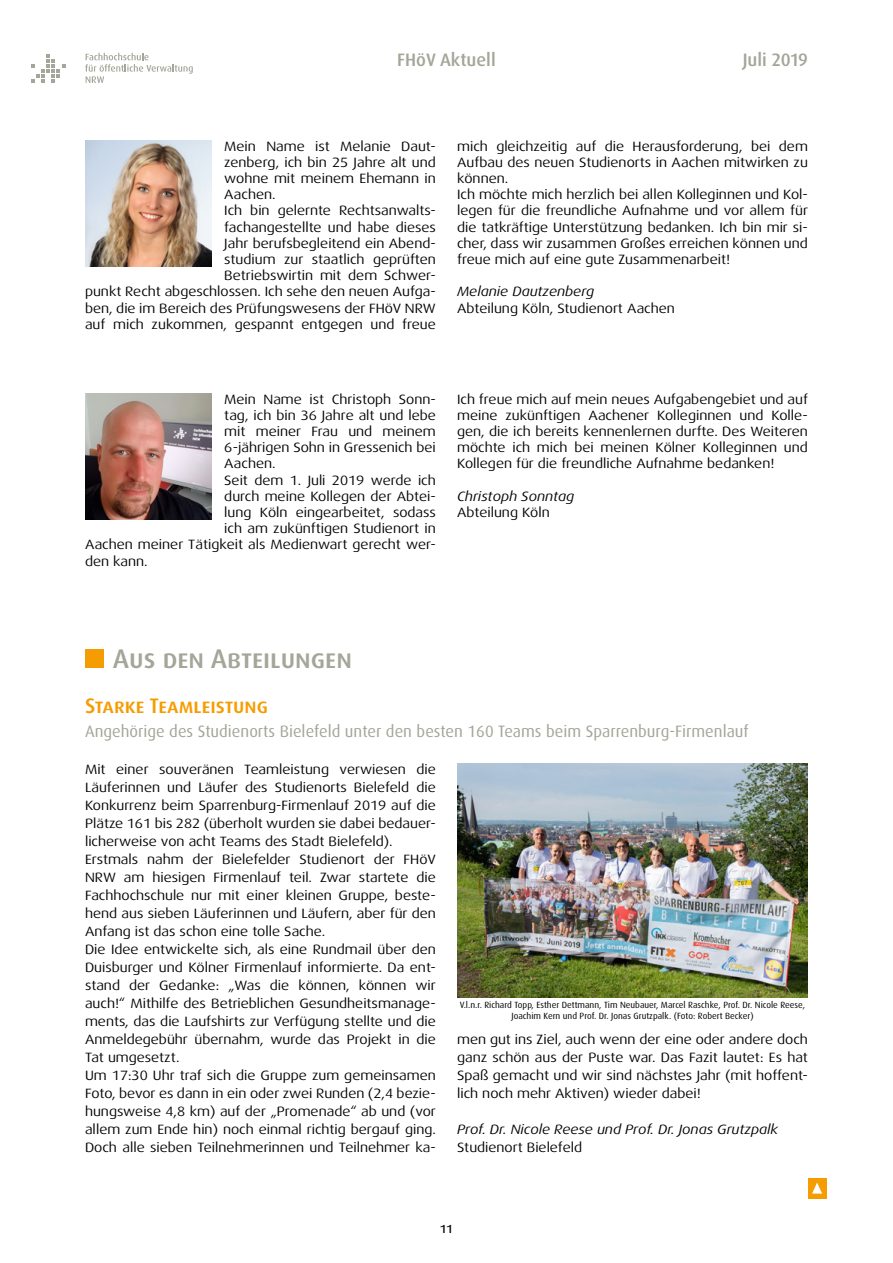
<style>
.page{position:relative;width:893px;height:1263px;background:#fff}
.page>*{position:absolute;margin:0;border:0;box-sizing:border-box;transform-origin:0 0}
.t1{font:500 27px "Dax OT";color:#a3a698}
.t2{font:500 21px "Dax OT";color:#f59c00}
.t3{font:500 18px "Dax OT";color:#a3a698}
.t4{font:16.5px "Dax";color:#a3a698}
.t5{font:15px "Dax Regular Caps";color:#000}
.t6{font:13.5px/16.2px "Dax Wide";color:#000;text-align:justify}
.t7{font:italic 13.5px "Dax Wide";color:#000}
.t8{font:9px/10.8px "Dax";color:#000;text-align:center}
</style>
<div class="page">
<div style="left:808px;top:1178px;width:18px;height:20px;background:#f59c00"></div>
<svg style="left:812px;top:1182px;width:10px;height:11px"></svg>
<svg style="left:31px;top:54px;width:34px;height:29px"></svg>
<svg style="left:85px;top:53px;width:108px;height:30px"></svg>
<img style="left:85px;top:140px;width:127px;height:127px">
<img style="left:85px;top:393px;width:127px;height:127px">
<div style="left:85px;top:649px;width:19px;height:18px;background:#f59c00"></div>
<img style="left:457px;top:763px;width:351px;height:234px">
<h3 class="t3" style="left:397px;top:49px;width:100px">FHöV Aktuell</h3>
<h3 class="t3" style="left:743px;top:49px;width:67px">Juli 2019</h3>
<p class="t6" style="left:224px;top:138px;width:213px">Mein Name ist Melanie Daut&shy;zenberg, ich bin 25 Jahre alt und wohne mit meinem Ehemann in Aachen.</p>
<p class="t6" style="left:85px;top:203px;width:352px;text-align:right">Ich bin gelernte Rechtsanwalts-<br>fachangestellte und habe dieses<br>Jahr berufsbegleitend ein Abend-<br>studium zur staatlich geprüften<br>Betriebswirtin mit dem Schwer-<br>punkt Recht abgeschlossen. Ich sehe den neuen Aufga&shy;ben, die im Bereich des Prüfungswesens der FHöV NRW auf mich zukommen, gespannt entgegen und freue</p>
<p class="t6" style="left:457px;top:138px;width:352px">mich gleichzeitig auf die Herausforderung, bei dem Aufbau des neuen Studienorts in Aachen mitwirken zu können.</p>
<p class="t6" style="left:457px;top:186px;width:352px">Ich möchte mich herzlich bei allen Kolleginnen und Kol&shy;legen für die freundliche Aufnahme und vor allem für die tatkräftige Unterstützung bedanken. Ich bin mir si&shy;cher, dass wir zusammen Großes erreichen können und freue mich auf eine gute Zusammenarbeit!</p>
<p class="t7" style="left:457px;top:284px;width:139px">Melanie Dautzenberg</p>
<p class="t6" style="left:457px;top:300px;width:219px">Abteilung Köln, Studienort Aachen</p>
<p class="t6" style="left:224px;top:391px;width:213px">Mein Name ist Christoph Sonn&shy;tag, ich bin 36 Jahre alt und lebe mit meiner Frau und meinem 6-jährigen Sohn in Gressenich bei Aachen.</p>
<p class="t6" style="left:224px;top:472px;width:213px">Seit dem 1. Juli 2019 werde ich</p>
<p class="t6" style="left:224px;top:488px;width:213px">durch meine Kollegen der Abtei-</p>
<p class="t6" style="left:224px;top:504px;width:213px">lung Köln eingearbeitet, sodass</p>
<p class="t6" style="left:224px;top:520px;width:213px">ich am zukünftigen Studienort in</p>
<p class="t6" style="left:85px;top:537px;width:352px">Aachen meiner Tätigkeit als Medienwart gerecht wer-</p>
<p class="t6" style="left:85px;top:553px;width:64px">den kann.</p>
<p class="t6" style="left:457px;top:391px;width:352px">Ich freue mich auf mein neues Aufgabengebiet und auf meine zukünftigen Aachener Kolleginnen und Kolle&shy;gen, die ich bereits kennenlernen durfte. Des Weiteren möchte ich mich bei meinen Kölner Kolleginnen und Kollegen für die freundliche Aufnahme bedanken!</p>
<p class="t7" style="left:457px;top:488px;width:118px">Christoph Sonntag</p>
<p class="t6" style="left:457px;top:504px;width:94px">Abteilung Köln</p>
<p class="t1" style="left:113px;top:641px;width:241px">Aus den Abteilungen</p>
<p class="t2" style="left:85px;top:693px;width:184px">Starke Teamleistung</p>
<p class="t4" style="left:85px;top:722px;width:665px">Angehörige des Studienorts Bielefeld unter den besten 160 Teams beim Sparrenburg-Firmenlauf</p>
<p class="t6" style="left:85px;top:760px;width:352px;line-height:18px">Mit einer souveränen Teamleistung verwiesen die Läuferinnen und Läufer des Studienorts Bielefeld die Konkurrenz beim Sparrenburg-Firmenlauf 2019 auf die Plätze 161 bis 282 (überholt wurden sie dabei bedauer&shy;licherweise von acht Teams des Stadt Bielefeld).</p>
<p class="t6" style="left:85px;top:850px;width:352px;line-height:18px">Erstmals nahm der Bielefelder Studienort der FHöV NRW am hiesigen Firmenlauf teil. Zwar startete die Fachhochschule nur mit einer kleinen Gruppe, beste&shy;hend aus sieben Läuferinnen und Läufern, aber für den Anfang ist das schon eine tolle Sache.</p>
<p class="t6" style="left:85px;top:940px;width:352px;line-height:18px">Die Idee entwickelte sich, als eine Rundmail über den Duisburger und Kölner Firmenlauf informierte. Da ent&shy;stand der Gedanke: „Was die können, können wir auch!“ Mithilfe des Betrieblichen Gesundheitsmanage&shy;ments, das die Laufshirts zur Verfügung stellte und die Anmeldegebühr übernahm, wurde das Projekt in die Tat umgesetzt.</p>
<p class="t6" style="left:85px;top:1066px;width:352px;line-height:18px">Um 17:30 Uhr traf sich die Gruppe zum gemeinsamen Foto, bevor es dann in ein oder zwei Runden (2,4 bezie&shy;hungsweise 4,8 km) auf der „Promenade“ ab und (vor allem zum Ende hin) noch einmal richtig bergauf ging.<br>Doch alle sieben Teilnehmerinnen und Teilnehmer ka-</p>
<p class="t8" style="left:460px;top:1000px;width:347px">V.l.n.r. Richard Topp, Esther Dettmann, Tim Neubauer, Marcel Raschke, Prof. Dr. Nicole Reese,<br>Joachim Kern und Prof. Dr. Jonas Grutzpalk. (Foto: Robert Becker)</p>
<p class="t6" style="left:457px;top:1030px;width:352px;line-height:18px">men gut ins Ziel, auch wenn der eine oder andere doch ganz schön aus der Puste war. Das Fazit lautet: Es hat Spaß gemacht und wir sind nächstes Jahr (mit hoffent&shy;lich noch mehr Aktiven) wieder dabei!</p>
<p class="t7" style="left:457px;top:1122px;width:323px">Prof. Dr. Nicole Reese und Prof. Dr. Jonas Grutzpalk</p>
<p class="t6" style="left:457px;top:1139px;width:126px">Studienort Bielefeld</p>
<p class="t5" style="left:440px;top:1219px;width:14px">11</p>
</div>
